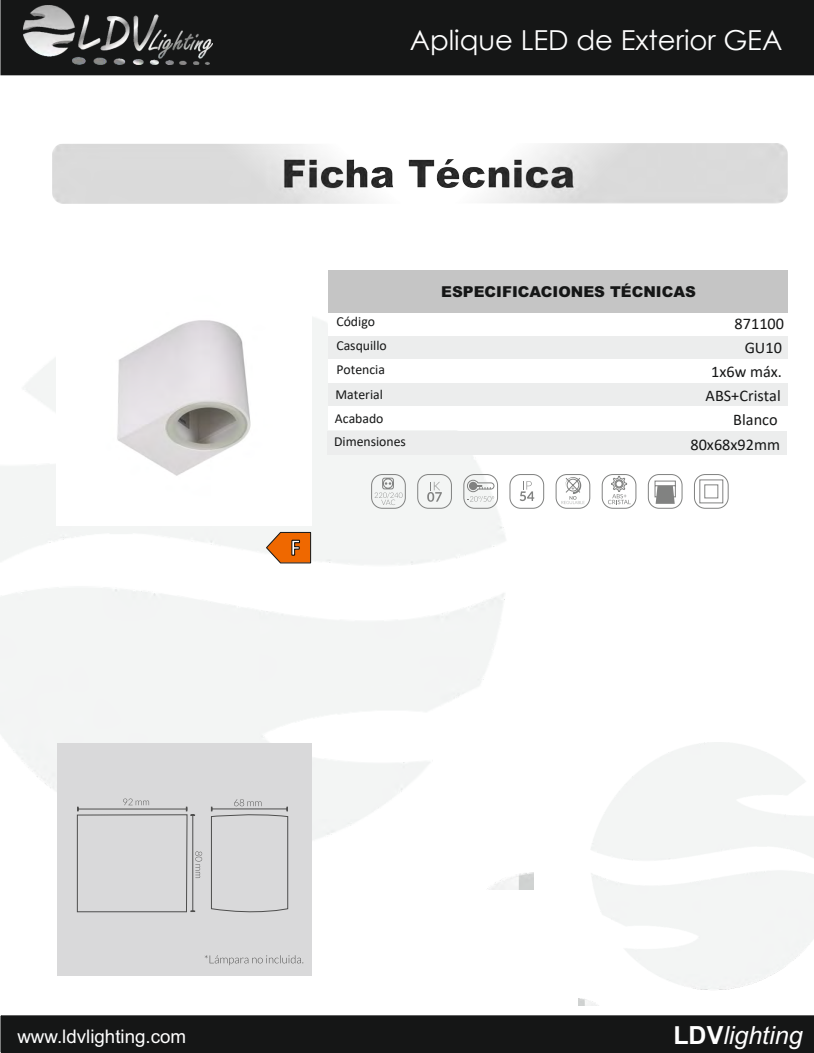
<style>
.page{position:relative;width:814px;height:1053px;background:#fff}
.page>*{position:absolute;margin:0;border:0;box-sizing:border-box;transform-origin:0 0}
.t1{font:27.5px "Century Gothic";color:#fff}
.t2{font:italic 25px "Arial";color:#fff}
.t3{font:700 23.5px "Calibri";color:#fff;scale:.92 1}
.t4{font:18.75px "Arial";color:#fff}
.t5{font:16.25px/23.8px "Calibri";color:#151616;text-align:right}
.t6{font:900 15px "Arial";color:#151616}
.t7{font:13.75px/23.9px "Calibri";color:#151616}
.s1{font-weight:700;font-style:normal}
</style>
<div class="page">
<svg style="left:1px;top:75px;width:813px;height:423px"></svg>
<div style="left:304px;top:119px;width:488px;height:60px;background:#fff;border:1px solid #d9d9da;border-radius:11px"></div>
<div style="left:52px;top:119px;width:516px;height:60px;background:#fff;border:1px solid #d9d9da;border-radius:11px"></div>
<div style="left:329px;top:270px;width:459px;height:43px;background:#c5c5c5"></div>
<div style="left:328px;top:313px;width:460px;height:24px;background:#fff"></div>
<div style="left:329px;top:336px;width:459px;height:23px;background:#eceded"></div>
<div style="left:329px;top:382px;width:459px;height:24px;background:#eceded"></div>
<div style="left:327px;top:431px;width:459px;height:23px;background:#eceded"></div>
<div style="left:329px;top:406px;width:459px;height:24px;background:#fff"></div>
<div style="left:329px;top:359px;width:459px;height:24px;background:#fff"></div>
<div style="left:0;top:0;width:814px;height:75px;background:#151616"></div>
<img style="left:23px;top:5px;width:189px;height:60px">
<div style="left:1px;top:1015px;width:813px;height:37px;background:#151616"></div>
<svg style="left:266px;top:532px;width:45px;height:31px"></svg>
<img style="left:52px;top:143px;width:735px;height:61px">
<img style="left:57px;top:270px;width:255px;height:228px">
<div style="left:57px;top:742px;width:254px;height:233px;background:#d9d9da"></div>
<svg style="left:205px;top:955px;width:98px;height:10px"></svg>
<svg style="left:211px;top:799px;width:77px;height:114px"></svg>
<svg style="left:77px;top:798px;width:125px;height:114px"></svg>
<svg style="left:519px;top:481px;width:15px;height:20px"></svg>
<div style="left:510px;top:474px;width:34px;height:34px;border:1px solid #818281;border-radius:11px"></div>
<svg style="left:371px;top:474px;width:35px;height:34px"></svg>
<svg style="left:427px;top:482px;width:15px;height:19px"></svg>
<div style="left:417px;top:474px;width:35px;height:34px;border:1px solid #818281;border-radius:11px"></div>
<svg style="left:463px;top:474px;width:35px;height:34px"></svg>
<svg style="left:561px;top:477px;width:23px;height:27px"></svg>
<div style="left:556px;top:474px;width:34px;height:34px;border:1px solid #818281;border-radius:11px"></div>
<svg style="left:602px;top:474px;width:34px;height:34px"></svg>
<svg style="left:648px;top:474px;width:34px;height:34px"></svg>
<svg style="left:694px;top:474px;width:34px;height:34px"></svg>
<h1 class="t1" style="left:410px;top:21px;width:374px">Aplique LED de Exterior GEA</h1>
<p class="t6" style="left:441px;top:286px;width:256px">ESPECIFICACIONES TÉCNICAS</p>
<p class="t7" style="left:336px;top:309px;width:40px">Código</p>
<p class="t5" style="left:734px;top:312px;width:51px">871100</p>
<p class="t7" style="left:336px;top:333px;width:52px">Casquillo</p>
<p class="t7" style="left:336px;top:357px;width:50px">Potencia</p>
<p class="t5" style="left:745px;top:335px;width:39px">GU10</p>
<p class="t5" style="left:711px;top:359px;width:72px">1x6w máx.</p>
<p class="t7" style="left:335px;top:382px;width:50px">Material<br>Acabado</p>
<p class="t5" style="left:705px;top:384px;width:77px">ABS+Cristal<br>Blanco</p>
<p class="t7" style="left:334px;top:429px;width:73px">Dimensiones</p>
<p class="t5" style="left:690px;top:432px;width:91px">80x68x92mm</p>
<h3 class="t3" style="left:290px;top:530px;width:12px">F</h3>
<h3 class="t4" style="left:17px;top:1028px;width:170px">www.ldvlighting.com</h3>
<h2 class="t2" style="left:673px;top:1026px;width:131px"><span class="s1">LDV</span>lighting</h2>
</div>
